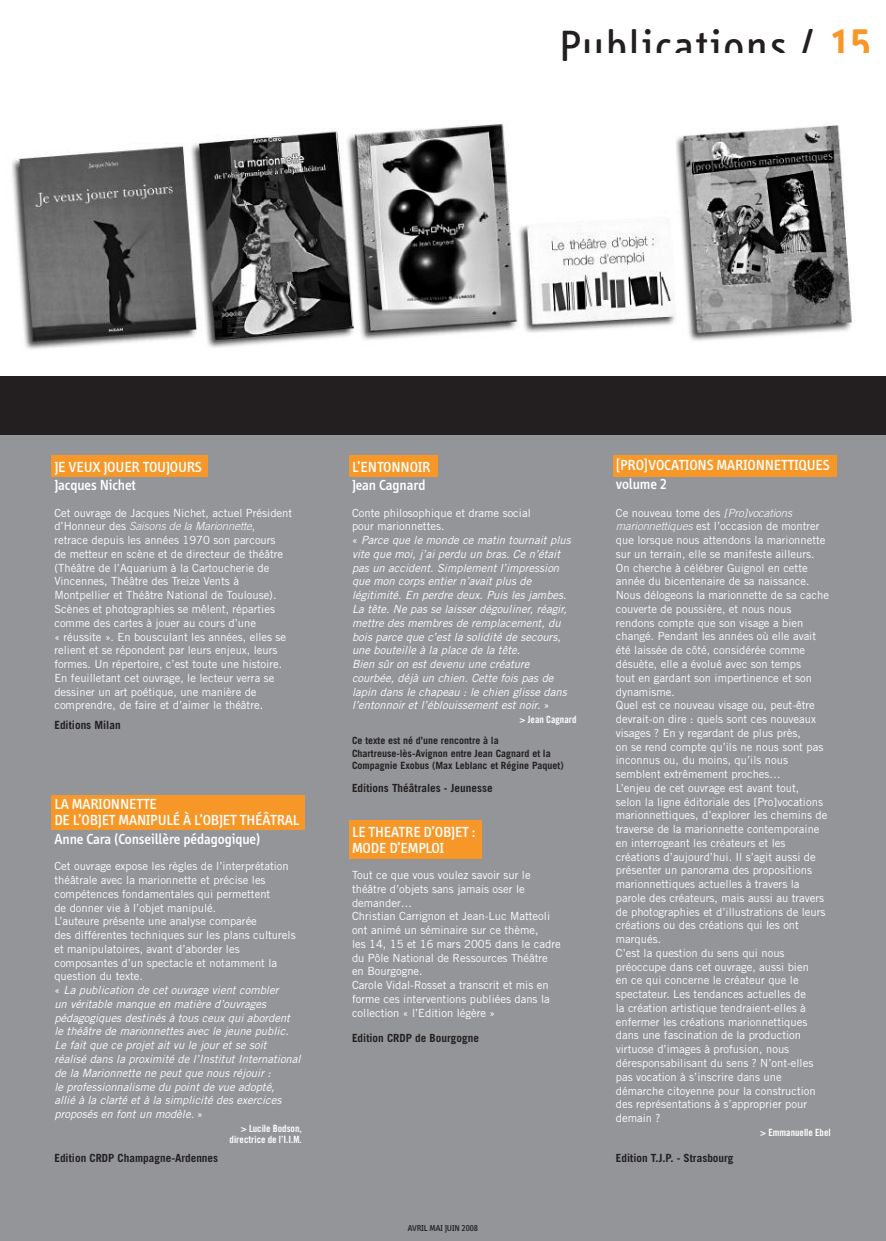
<style>
.page{position:relative;width:886px;height:1241px;background:#fff}
.page>*{position:absolute;margin:0;border:0;box-sizing:border-box;transform-origin:0 0}
.t1{font:45px "Info";letter-spacing:.045em;color:#231f20}
.t2{font:500 15px/18.8px "Info";color:#fff}
.t3{font:11.25px/13.8px "Trade Gothic";color:#fff}
.t4{font:italic 11.25px/13.8px "Trade Gothic";color:#fff}
.t5{font:700 11.25px "Trade Gothic";color:#231f20}
.t6{font:700 10px/12.5px "Trade Gothic";color:#231f20}
.t7{font:10px/11.2px "Trade Gothic Bold Cond Twenty";color:#fff;text-align:right}
.t8{font:500 8.75px "Info";color:#231f20}
.s1{font-weight:500}
.s2{font-weight:600;color:#f79727}
.s3{font-weight:300;font-style:italic}
.s4{font-style:normal}
</style>
<div class="page">
<div style="left:0;top:395px;width:886px;height:845px;background:#939598"></div>
<div style="left:0;top:376px;width:886px;height:59px;background:#231f20"></div>
<div style="left:350px;top:455px;width:88px;height:22px;background:#f79727"></div>
<div style="left:52px;top:455px;width:156px;height:22px;background:#f79727"></div>
<div style="left:613px;top:455px;width:223px;height:21px;background:#f79727"></div>
<div style="left:350px;top:820px;width:132px;height:38px;background:#f79727"></div>
<img style="left:12px;top:124px;width:840px;height:226px">
<div style="left:52px;top:795px;width:253px;height:35px;background:#f79727"></div>
<h1 class="t1" style="left:559px;top:29px;width:314px">Publications <span class="s1">/</span> <span class="s2">15</span></h1>
<h2 class="t2" style="left:54px;top:458px;width:149px">JE VEUX JOUER TOUJOURS<br>Jacques Nichet</h2>
<p class="t3" style="left:54px;top:506px;width:239px">Cet ouvrage de Jacques Nichet, actuel Président d’Honneur des <span class="s3">Saisons de la Marionnette</span>,<br>retrace depuis les années 1970 son parcours<br>de metteur en scène et de directeur de théâtre (Théâtre de l’Aquarium à la Cartoucherie de Vincennes, Théâtre des Treize Vents à Montpellier et Théâtre National de Toulouse).<br>Scènes et photographies se mêlent, réparties comme des cartes à jouer au cours d’une<br>« réussite ». En bousculant les années, elles se relient et se répondent par leurs enjeux, leurs formes. Un répertoire, c’est toute une histoire.<br>En feuilletant cet ouvrage, le lecteur verra se dessiner un art poétique, une manière de comprendre, de faire et d’aimer le théâtre.</p>
<p class="t5" style="left:54px;top:721px;width:68px">Editions Milan</p>
<h2 class="t2" style="left:54px;top:797px;width:246px;line-height:16.2px">LA MARIONNETTE<br>DE L’OBJET MANIPULÉ À L’OBJET THÉÂTRAL</h2>
<h2 class="t2" style="left:54px;top:830px;width:207px">Anne Cara (Conseillère pédagogique)</h2>
<p class="t4" style="left:54px;top:860px;width:248px"><span class="s4">Cet ouvrage expose les règles de l’interprétation théâtrale avec la marionnette et précise les compétences fondamentales qui permettent<br>de donner vie à l’objet manipulé.<br>L’auteure présente une analyse comparée<br>des différentes techniques sur les plans culturels et manipulatoires, avant d’aborder les composantes d’un spectacle et notamment la question du texte.<br>«</span> La publication de cet ouvrage vient combler<br>un véritable manque en matière d’ouvrages pédagogiques destinés à tous ceux qui abordent le théâtre de marionnettes avec le jeune public.<br>Le fait que ce projet ait vu le jour et se soit réalisé dans la proximité de l’Institut International de la Marionnette ne peut que nous réjouir :<br>le professionnalisme du point de vue adopté,<br>allié à la clarté et à la simplicité des exercices proposés en font un modèle. <span class="s4">»</span></p>
<p class="t7" style="left:230px;top:1123px;width:74px">&gt; Lucile Bodson, directrice de l’I.I.M.</p>
<p class="t5" style="left:54px;top:1153px;width:165px">Edition CRDP Champagne-Ardennes</p>
<h2 class="t2" style="left:352px;top:458px;width:80px">L’ENTONNOIR<br>Jean Cagnard</h2>
<p class="t4" style="left:352px;top:506px;width:220px"><span class="s4">Conte philosophique et drame social<br>pour marionnettes.<br>«</span> Parce que le monde ce matin tournait plus vite que moi, j’ai perdu un bras. Ce n’était pas un accident. Simplement l’impression que mon corps entier n’avait plus de légitimité. En perdre deux. Puis les jambes.<br>La tête. Ne pas se laisser dégouliner, réagir, mettre des membres de remplacement, du bois parce que c’est la solidité de secours, une bouteille à la place de la tête.<br>Bien sûr on est devenu une créature courbée, déjà un chien. Cette fois pas de lapin dans le chapeau : le chien glisse dans l’entonnoir et l’éblouissement est noir. <span class="s4">»</span></p>
<p class="t7" style="left:519px;top:714px;width:59px">&gt; Jean Cagnard</p>
<p class="t6" style="left:352px;top:735px;width:213px">Ce texte est né d’une rencontre à la<br>Chartreuse-lès-Avignon entre Jean Cagnard et la<br>Compagnie Exobus (Max Leblanc et Régine Paquet)</p>
<p class="t5" style="left:352px;top:783px;width:142px">Editions Théâtrales - Jeunesse</p>
<h2 class="t2" style="left:352px;top:824px;width:125px;line-height:16.2px">LE THEATRE D’OBJET :<br>MODE D’EMPLOI</h2>
<p class="t3" style="left:352px;top:869px;width:210px">Tout ce que vous voulez savoir sur le théâtre d’objets sans jamais oser le demander…<br>Christian Carrignon et Jean-Luc Matteoli ont animé un séminaire sur ce thème,<br>les 14, 15 et 16 mars 2005 dans le cadre du Pôle National de Ressources Théâtre en Bourgogne.<br>Carole Vidal-Rosset a transcrit et mis en forme ces interventions publiées dans la collection « l’Edition légère »</p>
<p class="t5" style="left:352px;top:1033px;width:128px">Edition CRDP de Bourgogne</p>
<p class="t8" style="left:408px;top:1224px;width:72px">AVRIL MAI JUIN 2008</p>
<h2 class="t2" style="left:616px;top:457px;width:215px">[PRO]VOCATIONS MARIONNETTIQUES volume 2</h2>
<p class="t3" style="left:616px;top:506px;width:215px">Ce nouveau tome des <span class="s3">[Pro]vocations marionnettiques</span> est l’occasion de montrer que lorsque nous attendons la marionnette sur un terrain, elle se manifeste ailleurs.<br>On cherche à célébrer Guignol en cette année du bicentenaire de sa naissance.<br>Nous délogeons la marionnette de sa cache couverte de poussière, et nous nous rendons compte que son visage a bien changé. Pendant les années où elle avait été laissée de côté, considérée comme désuète, elle a évolué avec son temps<br>tout en gardant son impertinence et son dynamisme.<br>Quel est ce nouveau visage ou, peut-être devrait-on dire : quels sont ces nouveaux visages ? En y regardant de plus près,<br>on se rend compte qu’ils ne nous sont pas inconnus ou, du moins, qu’ils nous semblent extrêmement proches…<br>L’enjeu de cet ouvrage est avant tout,<br>selon la ligne éditoriale des [Pro]vocations marionnettiques, d’explorer les chemins de traverse de la marionnette contemporaine en interrogeant les créateurs et les créations d’aujourd’hui. Il s’agit aussi de présenter un panorama des propositions marionnettiques actuelles à travers la parole des créateurs, mais aussi au travers de photographies et d’illustrations de leurs créations ou des créations qui les ont marqués.<br>C’est la question du sens qui nous préoccupe dans cet ouvrage, aussi bien<br>en ce qui concerne le créateur que le spectateur. Les tendances actuelles de<br>la création artistique tendraient-elles à enfermer les créations marionnettiques dans une fascination de la production virtuose d’images à profusion, nous déresponsabilisant du sens ? N’ont-elles pas vocation à s’inscrire dans une démarche citoyenne pour la construction des représentations à s’approprier pour demain ?</p>
<p class="t7" style="left:760px;top:1127px;width:72px">&gt; Emmanuelle Ebel</p>
<p class="t5" style="left:616px;top:1153px;width:119px">Edition T.J.P. - Strasbourg</p>
</div>
